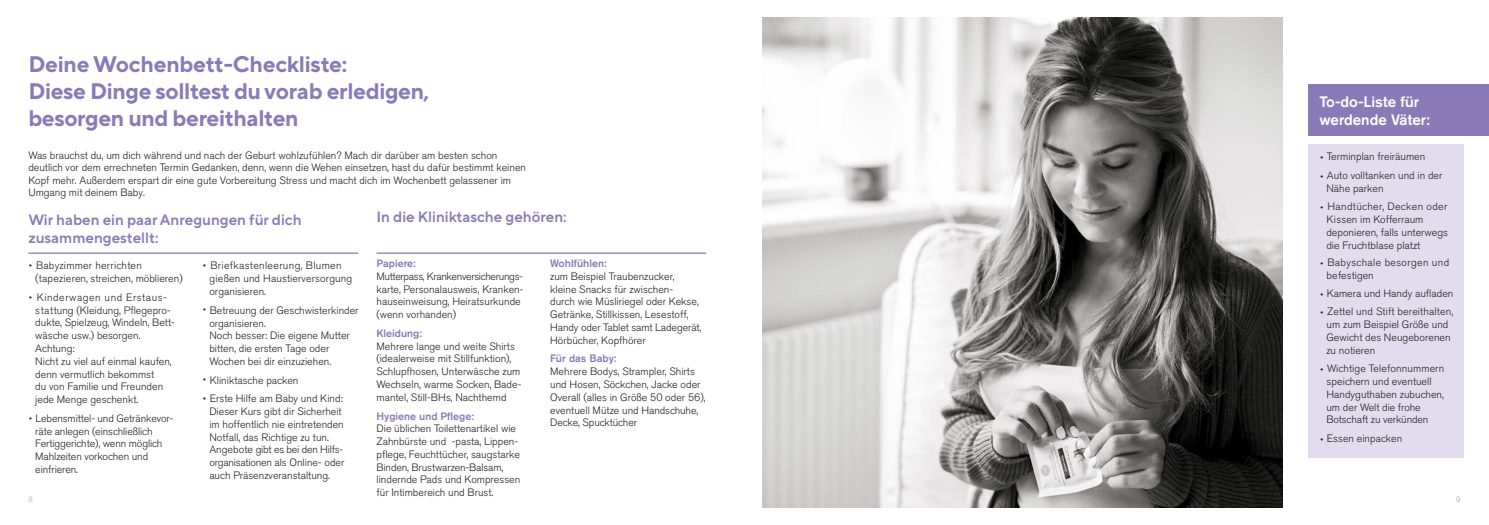
<style>
.page{position:relative;width:1489px;height:525px;background:#fff}
.page>*{position:absolute;margin:0;border:0;box-sizing:border-box;transform-origin:0 0}
.t1{font:700 22.5px/27px "TT Norms Pro";letter-spacing:-.015em;color:#8a7ab8}
.t2{font:600 15px/18px "TT Norms Pro";color:#8a7ab8}
.t3{font:500 15px/18px "Akzidenz Grotesk Std";color:#fff}
.t4{font:300 10.62px/12.8px "Akzidenz Grotesk Std";color:#231f20}
.t5{font:500 10.62px "Akzidenz Grotesk Std";color:#8a7ab8}
.t6{font:300 10.62px/12.8px "Akzidenz Grotesk Std";letter-spacing:.02em;color:#231f20}
.t7{font:300 10.62px/12.8px "Akzidenz Grotesk Std";letter-spacing:.03em;color:#231f20}
.t8{font:300 7.5px "Akzidenz Grotesk Std";color:#a8a9ad}
.t9{font:300 7.5px "Akzidenz Grotesk Std";color:#939598}
.s1{font-family:"TT Norms Pro";font-weight:400}
</style>
<div class="page">
<img style="left:762px;top:18px;width:520px;height:489px">
<div style="left:1307px;top:144px;width:156px;height:313px;background:#e1ddee"></div>
<div style="left:1307px;top:84px;width:181px;height:52px;background:#8a7ab8"></div>
<hr style="left:28px;top:252px;width:330px;height:1px;background:#8a7ab8">
<hr style="left:376px;top:252px;width:330px;height:1px;background:#8a7ab8">
<h1 class="t1" style="left:28px;top:49px;width:402px">Deine Wochenbett-Checkliste:<br>Diese Dinge solltest du vorab erledigen, besorgen und bereithalten</h1>
<h2 class="t3" style="left:1319px;top:93px;width:112px">To-do-Liste für werdende Väter:</h2>
<p class="t4" style="left:28px;top:149px;width:499px">Was brauchst du, um dich während und nach der Geburt wohlzufühlen? Mach dir darüber am besten schon deutlich vor dem errechneten Termin Gedanken, denn, wenn die Wehen einsetzen, hast du dafür bestimmt keinen Kopf mehr. Außerdem erspart dir eine gute Vorbereitung Stress und macht dich im Wochenbett gelassener im Umgang mit deinem Baby.</p>
<p class="t4" style="left:1319px;top:150px;width:107px"><span class="s1">•</span> Terminplan freiräumen</p>
<p class="t4" style="left:1326px;top:169px;width:117px;text-indent:-7px"><span class="s1">•</span> Auto volltanken und in der<br>Nähe parken</p>
<p class="t4" style="left:1326px;top:200px;width:123px;text-indent:-7px"><span class="s1">•</span> Handtücher, Decken oder<br>Kissen im Kofferraum deponieren, falls unterwegs die Fruchtblase platzt</p>
<p class="t7" style="left:1326px;top:256px;width:124px;text-indent:-7px"><span class="s1">•</span> Babyschale besorgen und befestigen</p>
<p class="t4" style="left:1319px;top:286px;width:135px"><span class="s1">•</span> Kamera und Handy aufladen</p>
<p class="t4" style="left:1326px;top:305px;width:128px;text-indent:-7px"><span class="s1">•</span> Zettel und Stift bereithalten, um zum Beispiel Größe und<br>Gewicht des Neugeborenen zu notieren</p>
<p class="t4" style="left:1326px;top:362px;width:119px;text-indent:-7px"><span class="s1">•</span> Wichtige Telefonnummern speichern und eventuell<br>Handyguthaben zubuchen, um der Welt die frohe<br>Botschaft zu verkünden</p>
<p class="t4" style="left:1319px;top:432px;width:84px"><span class="s1">•</span> Essen einpacken</p>
<h2 class="t2" style="left:376px;top:206px;width:192px">In die Kliniktasche gehören:</h2>
<h2 class="t2" style="left:28px;top:209px;width:275px">Wir haben ein paar Anregungen für dich zusammengestellt:</h2>
<p class="t5" style="left:376px;top:257px;width:41px">Papiere:</p>
<p class="t4" style="left:376px;top:270px;width:148px">Mutterpass, Krankenversicherungs&shy;karte, Personalausweis, Kranken&shy;hauseinweisung, Heiratsurkunde (wenn vorhanden)</p>
<p class="t5" style="left:376px;top:326px;width:47px">Kleidung:</p>
<p class="t4" style="left:376px;top:339px;width:146px">Mehrere lange und weite Shirts (idealerweise mit Stillfunktion),<br>Schlupfhosen, Unterwäsche zum<br>Wechseln, warme Socken, Bade&shy;mantel, Still-BHs, Nachthemd</p>
<p class="t5" style="left:376px;top:409px;width:99px">Hygiene und Pflege:</p>
<p class="t4" style="left:376px;top:422px;width:145px">Die üblichen Toilettenartikel wie<br>Zahnbürste und -pasta, Lippen&shy;pflege, Feuchttücher, saugstarke<br>Binden, Brustwarzen-Balsam, lindernde Pads und Kompressen für Intimbereich und Brust.</p>
<p class="t5" style="left:550px;top:257px;width:58px">Wohlfühlen:</p>
<p class="t4" style="left:550px;top:270px;width:153px">zum Beispiel Traubenzucker, kleine Snacks für zwischen-<br>durch wie Müsliriegel oder Kekse,<br>Getränke, Stillkissen, Lesestoff,<br>Handy oder Tablet samt Ladegerät,<br>Hörbücher, Kopfhörer</p>
<p class="t5" style="left:550px;top:352px;width:68px">Für das Baby:</p>
<p class="t4" style="left:550px;top:365px;width:157px">Mehrere Bodys, Strampler, Shirts und Hosen, Söckchen, Jacke oder<br>Overall (alles in Größe 50 oder 56), eventuell Mütze und Handschuhe,<br>Decke, Spucktücher</p>
<p class="t4" style="left:209px;top:259px;width:144px;text-indent:-7px"><span class="s1">•</span> Briefkastenleerung, Blumen gießen und Haustierversorgung organisieren.</p>
<p class="t4" style="left:209px;top:304px;width:151px;text-indent:-7px"><span class="s1">•</span> Betreuung der Geschwisterkinder organisieren.<br>Noch besser: Die eigene Mutter bitten, die ersten Tage oder<br>Wochen bei dir einzuziehen.</p>
<p class="t4" style="left:202px;top:373px;width:98px"><span class="s1">•</span> Kliniktasche packen</p>
<p class="t4" style="left:209px;top:392px;width:137px;text-indent:-7px"><span class="s1">•</span> Erste Hilfe am Baby und Kind:<br>Dieser Kurs gibt dir Sicherheit im hoffentlich nie eintretenden<br>Notfall, das Richtige zu tun.<br>Angebote gibt es bei den Hilfs&shy;organisationen als Online- oder auch Präsenzveranstaltung.</p>
<p class="t6" style="left:35px;top:259px;width:149px;text-indent:-7px"><span class="s1">•</span> Babyzimmer herrichten (tapezieren, streichen, möblieren)</p>
<p class="t4" style="left:35px;top:291px;width:141px;text-indent:-7px"><span class="s1">•</span> Kinderwagen und Erstaus&shy;stattung (Kleidung, Pflegepro&shy;dukte, Spielzeug, Windeln, Bett&shy;wäsche usw.) besorgen.<br>Achtung:<br>Nicht zu viel auf einmal kaufen, denn vermutlich bekommst<br>du von Familie und Freunden jede Menge geschenkt.</p>
<p class="t4" style="left:35px;top:412px;width:140px;text-indent:-7px"><span class="s1">•</span> Lebensmittel- und Getränkevor&shy;räte anlegen (einschließlich<br>Fertiggerichte), wenn möglich<br>Mahlzeiten vorkochen und einfrieren.</p>
<p class="t8" style="left:28px;top:495px;width:6px">8</p>
<p class="t9" style="left:1455px;top:495px;width:6px">9</p>
</div>
